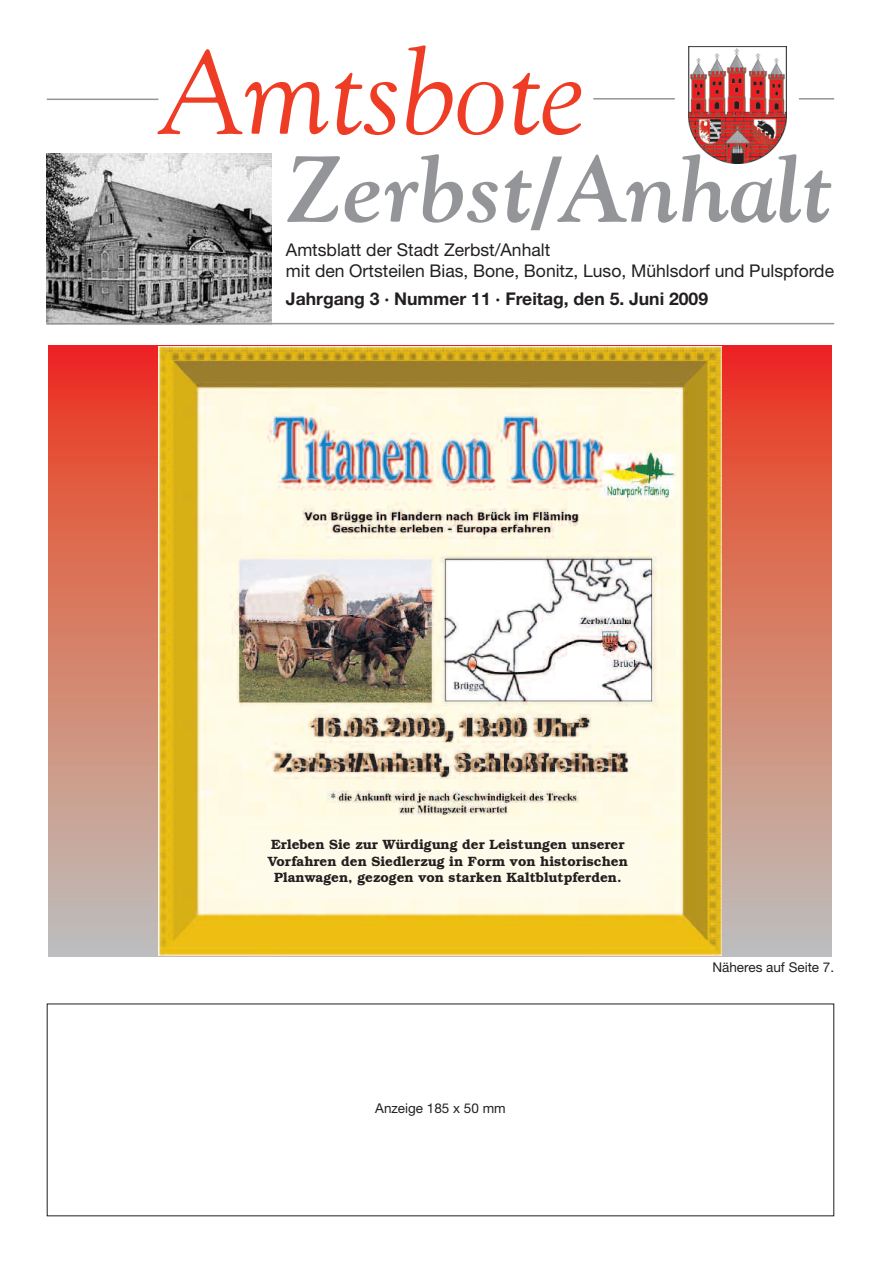
<style>
.page{position:relative;width:881px;height:1263px;background:#fff}
.page>*{position:absolute;margin:0;border:0;box-sizing:border-box;transform-origin:0 0}
.t1{font:italic 118.5px "Goudy";color:#ef3c25}
.t2{font:italic 700 93px "Goudy";color:#939598}
.t3{font:17.55px/21px "Helvetica Neue LT";color:#231f20}
.t4{font:700 17.55px "Helvetica Neue LT";color:#231f20}
.t5{font:600 13.5px/16.2px "Bookman";color:#231f20;text-align:center}
.t6{font:13.5px "Helvetica Neue LT";color:#231f20}
</style>
<div class="page">
<img style="left:47px;top:154px;width:224px;height:171px">
<hr style="left:47px;top:99px;width:111px;height:1px;background:#939598">
<svg style="left:688px;top:46px;width:99px;height:84px"></svg>
<img style="left:688px;top:47px;width:97px;height:117px">
<hr style="left:47px;top:323px;width:786px;height:1px;background:#939598">
<svg style="left:48px;top:346px;width:783px;height:610px;background:#d6826d"></svg>
<img style="left:158px;top:346px;width:563px;height:610px">
<hr style="left:593px;top:98px;width:81px;height:2px;background:#939598">
<hr style="left:798px;top:98px;width:35px;height:2px;background:#939598">
<h1 class="t1" style="left:158px;top:24px;width:429px">Amtsbote</h1>
<h2 class="t2" style="left:286px;top:135px;width:549px">Zerbst/Anhalt</h2>
<p class="t3" style="left:286px;top:240px;width:549px">Amtsblatt der Stadt Zerbst/Anhalt<br>mit den Ortsteilen Bias, Bone, Bonitz, Luso, Mühlsdorf und Pulspforde</p>
<p class="t4" style="left:286px;top:293px;width:423px">Jahrgang 3 · Nummer 11 · Freitag, den 5. Juni 2009</p>
<p class="t5" style="left:268px;top:837px;width:361px">Erleben Sie zur Würdigung der Leistungen unserer<br>Vorfahren den Siedlerzug in Form von historischen<br>Planwagen, gezogen von starken Kaltblutpferden.</p>
<p class="t6" style="left:375px;top:1104px;width:132px">Anzeige 185 x 50 mm</p>
<p class="t6" style="left:712px;top:963px;width:123px">Näheres auf Seite 7.</p>
</div>
